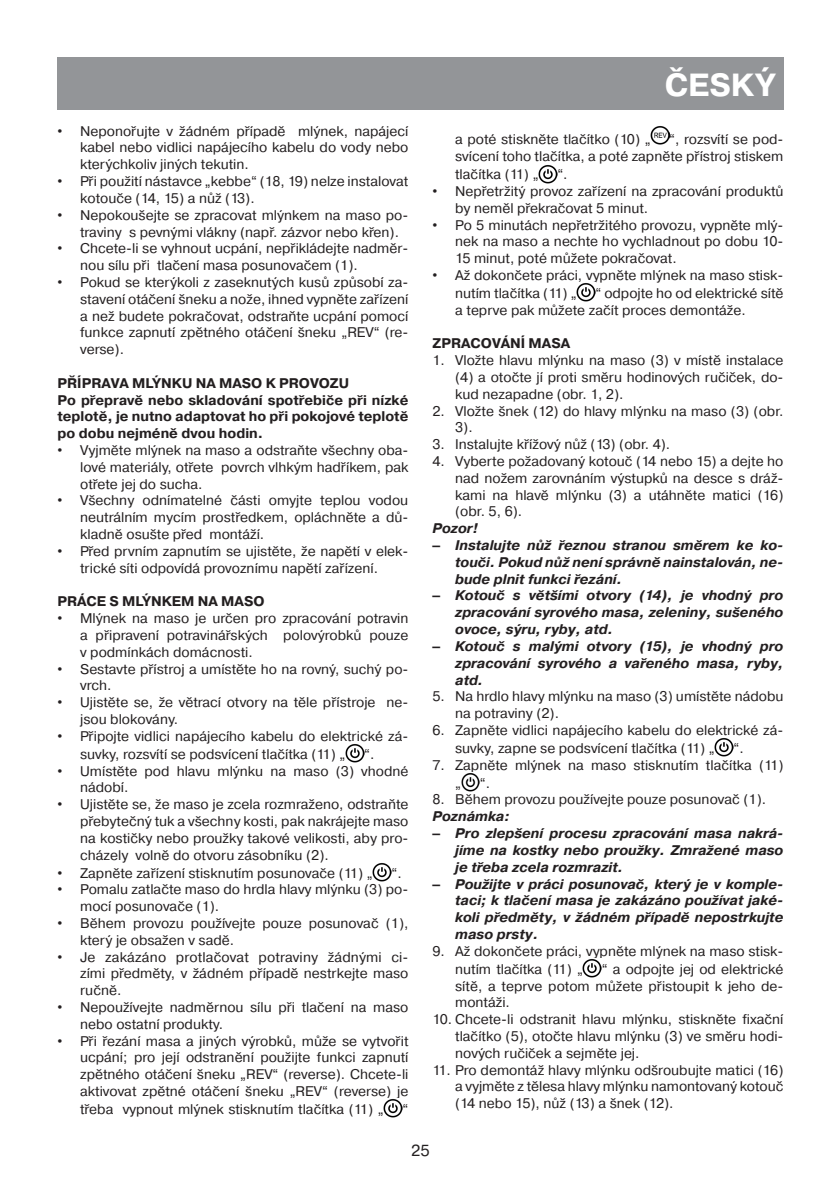
<style>
.page{position:relative;width:840px;height:1191px;background:#fff}
.page>*{position:absolute;margin:0;border:0;box-sizing:border-box;transform-origin:0 0}
.t1{font:700 32px "Pragmatica E";color:#fff}
.t2{font:16px "Pragmatica C";color:#231f20}
.t3{font:14px/16.8px "Pragmatica E";color:#231f20}
.t4{font:italic 700 14px/16.8px "Pragmatica E";color:#231f20;text-align:justify}
.t5{font:700 14px/16.8px "Pragmatica E";color:#231f20}
.s1{font-family:"Arial"}
.s2{font-family:"Pragmatica C"}
.s3{font-weight:700;font-style:italic}
</style>
<div class="page">
<div style="left:57px;top:57px;width:726px;height:53px;background:#939598"></div>
<img style="left:345px;top:744px;width:19px;height:18px">
<img style="left:373px;top:863px;width:18px;height:18px">
<img style="left:384px;top:1099px;width:18px;height:18px">
<img style="left:650px;top:126px;width:19px;height:18px">
<img style="left:538px;top:165px;width:19px;height:18px">
<img style="left:576px;top:283px;width:19px;height:19px">
<img style="left:714px;top:738px;width:19px;height:19px">
<img style="left:461px;top:773px;width:19px;height:18px">
<img style="left:583px;top:959px;width:18px;height:18px">
<p class="t3" style="left:80px;top:123px;width:330px;text-align:justify;text-indent:-23px"><span class="s1">•</span> Neponořujte v žádném případě mlýnek, napájecí kabel nebo vidlici napájecího kabelu do vody nebo kterýchkoliv jiných tekutin.</p>
<p class="t3" style="left:80px;top:173px;width:330px;text-indent:-23px"><span class="s1">•</span> Při použití nástavce „kebbe“ (18, 19) nelze instalovat kotouče (14, 15) a nůž (13).</p>
<p class="t3" style="left:80px;top:207px;width:330px;text-indent:-23px"><span class="s1">•</span> Nepokoušejte se zpracovat mlýnkem na maso po&shy;traviny s pevnými vlákny (např. zázvor nebo křen).</p>
<p class="t3" style="left:80px;top:240px;width:330px;text-indent:-23px"><span class="s1">•</span> Chcete-li se vyhnout ucpání, nepřikládejte nadměr&shy;nou sílu při tlačení masa posunovačem (1).</p>
<p class="t3" style="left:80px;top:274px;width:330px;text-align:justify;text-indent:-23px"><span class="s1">•</span> Pokud se kterýkoli z zaseknutých kusů způsobí za&shy;stavení otáčení šneku a nože, ihned vypněte zařízení a než budete pokračovat, odstraňte ucpání pomocí funkce zapnutí zpětného otáčení šneku „REV“ (re&shy;verse).</p>
<p class="t5" style="left:57px;top:375px;width:352px">PŘÍPRAVA MLÝNKU NA MASO K PROVOZU<br>Po přepravě nebo skladování spotřebiče při nízké teplotě, je nutno adaptovat ho při pokojové teplotě po dobu nejméně dvou hodin.</p>
<p class="t3" style="left:80px;top:442px;width:330px;text-align:justify;text-indent:-23px"><span class="s1">•</span> Vyjměte mlýnek na maso a odstraňte všechny oba&shy;lové materiály, otřete povrch vlhkým hadříkem, pak otřete jej do sucha.</p>
<p class="t3" style="left:80px;top:492px;width:330px;text-align:justify;text-indent:-23px"><span class="s1">•</span> Všechny odnímatelné části omyjte teplou vodou neutrálním mycím prostředkem, opláchněte a dů&shy;kladně osušte před montáží.</p>
<p class="t3" style="left:57px;top:543px;width:352px;text-align:center"><span class="s1">•</span> Před prvním zapnutím se ujistěte, že napětí v elek&shy;trické síti odpovídá provoznímu napětí zařízení.</p>
<p class="t5" style="left:57px;top:593px;width:209px">PRÁCE S MLÝNKEM NA MASO</p>
<p class="t3" style="left:80px;top:610px;width:330px;text-align:justify;text-indent:-23px"><span class="s1">•</span> Mlýnek na maso je určen pro zpracování potravin a připravení potravinářských polovýrobků pouze v podmínkách domácnosti.</p>
<p class="t3" style="left:80px;top:660px;width:330px;text-indent:-23px"><span class="s1">•</span> Sestavte přístroj a umístěte ho na rovný, suchý po&shy;vrch.</p>
<p class="t3" style="left:80px;top:694px;width:330px;text-indent:-23px"><span class="s1">•</span> Ujistěte se, že větrací otvory na těle přístroje ne&shy;jsou blokovány.</p>
<p class="t3" style="left:80px;top:727px;width:330px;line-height:18px;text-indent:-23px"><span class="s1">•</span> Připojte vidlici napájecího kabelu do elektrické zá&shy;suvky, rozsvítí se podsvícení tlačítka (11) „</p>
<p class="t3" style="left:364px;top:745px;width:12px">“.</p>
<p class="t3" style="left:80px;top:762px;width:330px;text-indent:-23px"><span class="s1">•</span> Umístěte pod hlavu mlýnku na maso (3) vhodné nádobí.</p>
<p class="t3" style="left:80px;top:796px;width:330px;text-align:justify;text-indent:-23px"><span class="s1">•</span> Ujistěte se, že maso je zcela rozmraženo, odstraňte přebytečný tuk a všechny kosti, pak nakrájejte maso na kostičky nebo proužky takové velikosti, aby pro&shy;cházely volně do otvoru zásobníku (2).</p>
<p class="t3" style="left:57px;top:864px;width:317px"><span class="s1">•</span> Zapněte zařízení stisknutím posunovače (11) „</p>
<p class="t3" style="left:391px;top:864px;width:12px">“.</p>
<p class="t3" style="left:80px;top:881px;width:330px;text-indent:-23px"><span class="s1">•</span> Pomalu zatlačte maso do hrdla hlavy mlýnku (3) po&shy;mocí posunovače (1).</p>
<p class="t3" style="left:80px;top:914px;width:330px;text-indent:-23px"><span class="s1">•</span> Během provozu používejte pouze posunovač (1), který je obsažen v sadě.</p>
<p class="t3" style="left:80px;top:948px;width:330px;text-align:justify;text-indent:-23px"><span class="s1">•</span> Je zakázáno protlačovat potraviny žádnými ci&shy;zími předměty, v žádném případě nestrkejte maso ručně.</p>
<p class="t3" style="left:80px;top:998px;width:330px;text-indent:-23px"><span class="s1">•</span> Nepoužívejte nadměrnou sílu při tlačení na maso nebo ostatní produkty.</p>
<p class="t3" style="left:80px;top:1032px;width:330px;text-align:justify;text-indent:-23px"><span class="s1">•</span> Při řezání masa a jiných výrobků, může se vytvořit ucpání; pro její odstranění použijte funkci zapnutí zpětného otáčení šneku „REV“ (reverse). Chcete-li aktivovat zpětné otáčení šneku „REV“ (reverse) je třeba vypnout mlýnek stisknutím tlačítka (11) „</p>
<p class="t3" style="left:402px;top:1100px;width:7px">“</p>
<h1 class="t1" style="left:664px;top:65px;width:113px">Český</h1>
<p class="t3" style="left:455px;top:131px;width:197px">a poté stiskněte tlačítko (10) „</p>
<p class="t3" style="left:455px;top:131px;width:330px;line-height:17.4px;text-align:justify;text-indent:214px">“, rozsvítí se pod&shy;svícení toho tlačítka, a poté zapněte přístroj stiskem tlačítka (11) „</p>
<p class="t3" style="left:557px;top:166px;width:12px">“.</p>
<p class="t3" style="left:455px;top:183px;width:330px;text-indent:-23px"><span class="s1">•</span> Nepřetržitý provoz zařízení na zpracování produktů by neměl překračovat 5 minut.</p>
<p class="t3" style="left:455px;top:216px;width:330px;text-align:justify;text-indent:-23px"><span class="s1">•</span> Po 5 minutách nepřetržitého provozu, vypněte mlý&shy;nek na maso a nechte ho vychladnout po dobu 10- 15 minut, poté můžete pokračovat.</p>
<p class="t3" style="left:455px;top:266px;width:330px;line-height:18px;text-indent:-23px"><span class="s1">•</span> Až dokončete práci, vypněte mlýnek na maso stisk&shy;nutím tlačítka (11) „</p>
<p class="t3" style="left:455px;top:285px;width:330px;text-indent:140px">“ odpojte ho od elektrické sítě a teprve pak můžete začít proces demontáže.</p>
<p class="t5" style="left:432px;top:335px;width:139px">ZPRACOVÁNÍ MASA</p>
<p class="t3" style="left:455px;top:352px;width:330px;text-align:justify;text-indent:-23px"><span class="s2">1.</span> Vložte hlavu mlýnku na maso (3) v místě instalace (4) a otočte jí proti směru hodinových ručiček, do&shy;kud nezapadne (obr. 1, 2).</p>
<p class="t3" style="left:455px;top:402px;width:330px;text-indent:-23px"><span class="s2">2.</span> Vložte šnek (12) do hlavy mlýnku na maso (3) (obr.<br>3).</p>
<p class="t3" style="left:432px;top:436px;width:239px"><span class="s2">3.</span> Instalujte křížový nůž (13) (obr. 4).</p>
<p class="t3" style="left:455px;top:453px;width:330px;text-align:justify;text-indent:-23px"><span class="s2">4.</span> Vyberte požadovaný kotouč (14 nebo 15) a dejte ho nad nožem zarovnáním výstupků na desce s dráž&shy;kami na hlavě mlýnku (3) a utáhněte matici (16) (obr. 5, 6).</p>
<p class="t4" style="left:432px;top:520px;width:47px">Pozor!</p>
<p class="t4" style="left:455px;top:537px;width:330px;text-indent:-23px"><span class="s1">–</span> Instalujte nůž řeznou stranou směrem ke ko&shy;touči. Pokud nůž není správně nainstalován, ne&shy;bude plnit funkci řezání.</p>
<p class="t4" style="left:455px;top:587px;width:330px;text-indent:-23px"><span class="s1">–</span> Kotouč s většími otvory (14), je vhodný pro zpracování syrového masa, zeleniny, sušeného ovoce, sýru, ryby, atd.</p>
<p class="t4" style="left:455px;top:638px;width:330px;text-indent:-23px"><span class="s1">–</span> Kotouč s malými otvory (15), je vhodný pro zpracování syrového a vařeného masa, ryby, atd.</p>
<p class="t3" style="left:455px;top:688px;width:330px;text-indent:-23px"><span class="s2">5.</span> Na hrdlo hlavy mlýnku na maso (3) umístěte nádobu na potraviny (2).</p>
<p class="t3" style="left:455px;top:721px;width:330px;line-height:18px;text-indent:-23px"><span class="s2">6.</span> Zapněte vidlici napájecího kabelu do elektrické zá&shy;suvky, zapne se podsvícení tlačítka (11) „</p>
<p class="t3" style="left:733px;top:740px;width:12px">“.</p>
<p class="t3" style="left:455px;top:756px;width:330px;line-height:18px;text-indent:-23px"><span class="s2">7.</span> Zapněte mlýnek na maso stisknutím tlačítka (11) „</p>
<p class="t3" style="left:480px;top:774px;width:12px">“.</p>
<p class="t3" style="left:432px;top:791px;width:335px"><span class="s2">8.</span> Během provozu používejte pouze posunovač (1).<br><span class="s3">Poznámka:</span></p>
<p class="t4" style="left:455px;top:825px;width:330px;text-indent:-23px"><span class="s1">–</span> Pro zlepšení procesu zpracování masa nakrá&shy;jíme na kostky nebo proužky. Zmražené maso je třeba zcela rozmrazit.</p>
<p class="t4" style="left:455px;top:875px;width:330px;text-indent:-23px"><span class="s1">–</span> Použijte v práci posunovač, který je v komple&shy;taci; k tlačení masa je zakázáno používat jaké&shy;koli předměty, v žádném případě nepostrkujte maso prsty.</p>
<p class="t3" style="left:455px;top:942px;width:330px;line-height:18px;text-indent:-23px"><span class="s2">9.</span> Až dokončete práci, vypněte mlýnek na maso stisk&shy;nutím tlačítka (11) „</p>
<p class="t3" style="left:455px;top:960px;width:330px;text-align:justify;text-indent:146px">“ a odpojte jej od elektrické sítě, a teprve potom můžete přistoupit k jeho de&shy;montáži.</p>
<p class="t3" style="left:455px;top:1011px;width:330px;text-align:justify;text-indent:-23px"><span class="s2">10.</span> Chcete-li odstranit hlavu mlýnku, stiskněte fixační tlačítko (5), otočte hlavu mlýnku (3) ve směru hodi&shy;nových ručiček a sejměte jej.</p>
<p class="t3" style="left:455px;top:1061px;width:330px;text-align:justify;text-indent:-23px"><span class="s2">11.</span> Pro demontáž hlavy mlýnku odšroubujte matici (16) a vyjměte z tělesa hlavy mlýnku namontovaný kotouč (14 nebo 15), nůž (13) a šnek (12).</p>
<p class="t2" style="left:411px;top:1141px;width:20px">25</p>
</div>
